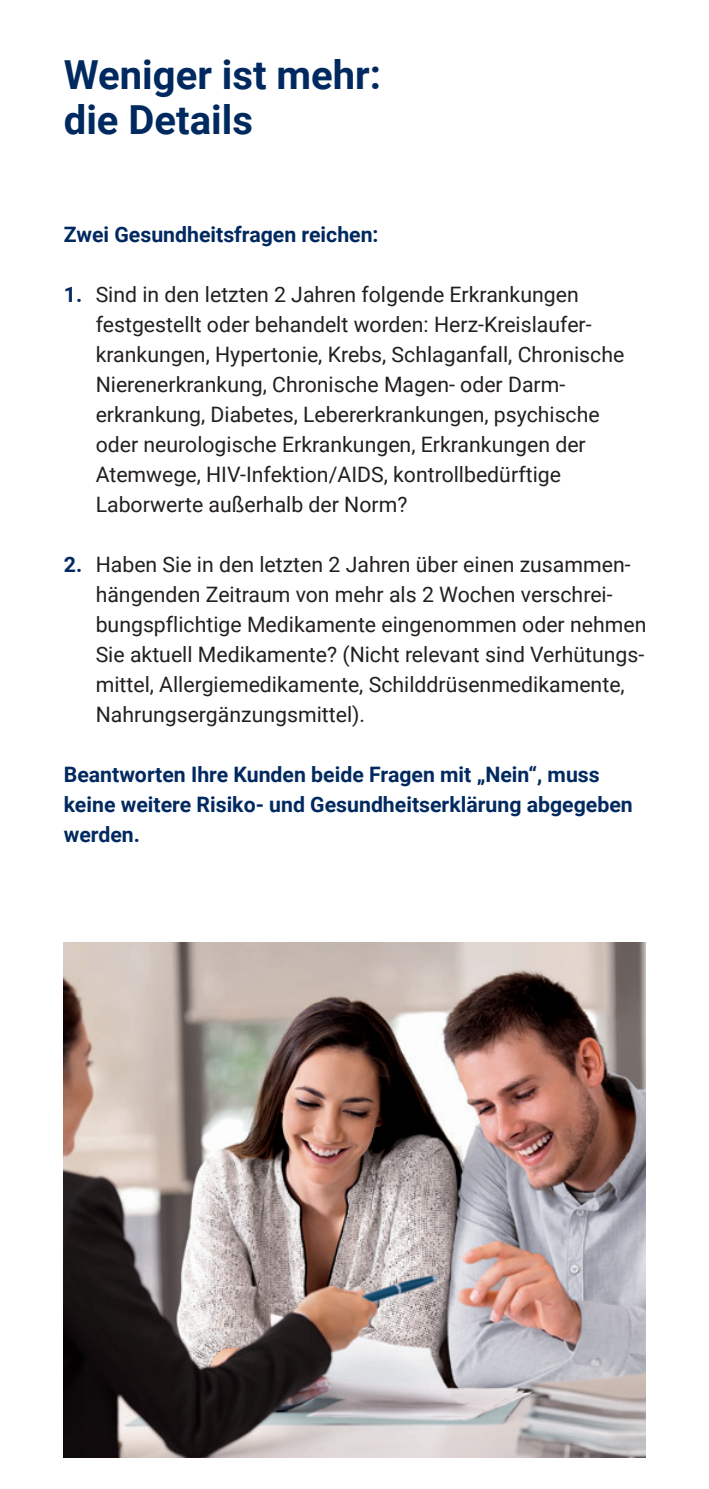
<style>
.page{position:relative;width:709px;height:1489px;background:#fff}
.page>*{position:absolute;margin:0;border:0;box-sizing:border-box;transform-origin:0 0}
.Headline_Größe_3{font:700 40px/45px "Roboto";color:#002960}
.Copytext{font:21.25px/30px "Roboto";color:#231f20}
.Subheadline{font:700 21.25px/30px "Roboto";color:#002960}
.s1{font-weight:700;color:#002960}
</style>
<div class="page">
<img style="left:64px;top:942px;width:581px;height:514px">
<p class="Headline_Größe_3" style="left:64px;top:50px;width:319px">Weniger ist mehr: die Details</p>
<p class="Subheadline" style="left:64px;top:219px;width:316px">Zwei Gesundheitsfragen reichen:</p>
<p class="Copytext" style="left:96px;top:279px;width:530px;text-indent:-32px"><span class="s1">1.</span> Sind in den letzten 2 Jahren folgende Erkrankungen festgestellt oder behandelt worden: Herz-Kreislaufer&shy;krankungen, Hypertonie, Krebs, Schlaganfall, Chronische Nierenerkrankung, Chronische Magen- oder Darm&shy;erkrankung, Diabetes, Lebererkrankungen, psychische oder neurologische Erkrankungen, Erkrankungen der Atemwege, HIV-Infektion/AIDS, kontrollbedürftige Laborwerte außerhalb der Norm?</p>
<p class="Copytext" style="left:96px;top:549px;width:552px;text-indent:-32px"><span class="s1">2.</span> Haben Sie in den letzten 2 Jahren über einen zusammen&shy;hängenden Zeitraum von mehr als 2 Wochen verschrei&shy;bungspflichtige Medikamente eingenommen oder nehmen Sie aktuell Medikamente? (Nicht relevant sind Verhütungs&shy;mittel, Allergiemedikamente, Schilddrüsenmedikamente, Nahrungsergänzungsmittel).</p>
<p class="Subheadline" style="left:64px;top:759px;width:570px">Beantworten Ihre Kunden beide Fragen mit „Nein“, muss keine weitere Risiko- und Gesundheitserklärung abgegeben werden.</p>
</div>
